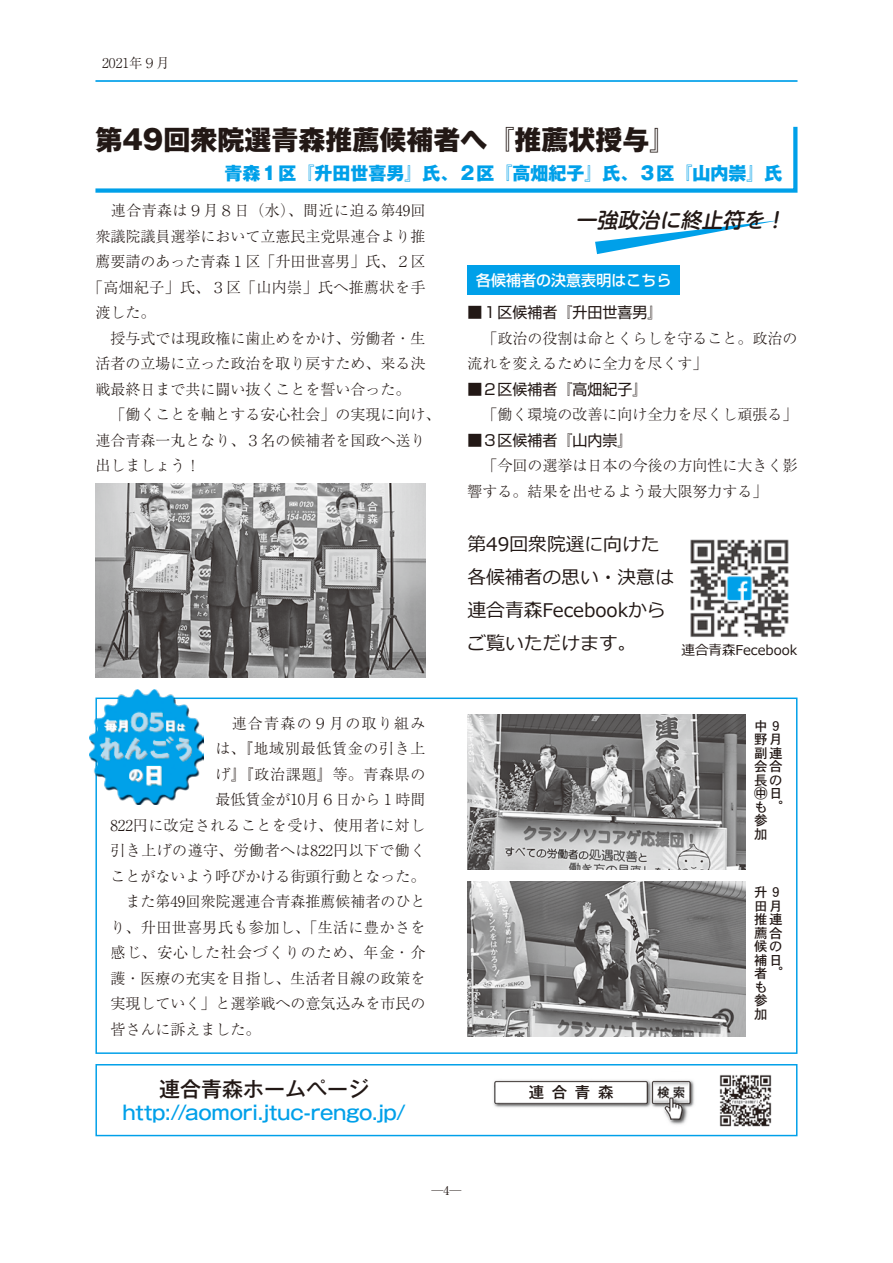
<style>
.page{position:relative;width:893px;height:1263px;background:#fff}
.page>*{position:absolute;margin:0;border:0;box-sizing:border-box;transform-origin:0 0}
.t1{font:800 27px "Gothic MB101 Pro";color:#221815}
.t2{font:500 21px "Gothic MB101 Pro";color:#221815}
.t3{font:italic 500 21px "UD Shin M Go Pr 6";color:#221815}
.t4{font:500 19.5px "Gothic MB101 Pro";letter-spacing:-.015em;color:#00a0e9}
.t5{font:18.75px/33px "Meiryo";color:#221815}
.t6{font:800 18px "Gothic MB101 Pro";color:#00a0e9}
.t7{font:500 15.45px "Gothic MB101 Pro";color:#221815}
.t8{font:300 15px/25.5px "Ryumin Pro";color:#221815}
.t9{font:300 15px "Ryumin Pro";letter-spacing:.03em;color:#221815}
.t10{font:15px "Shin Go Pro";color:#221815}
.t11{font:300 15px "Ryumin Pro";letter-spacing:.045em;color:#221815}
.t12{font:300 15px "Ryumin Pro";letter-spacing:.06em;color:#221815}
.t13{font:300 15px "Ryumin Pro";letter-spacing:.085em;color:#221815}
.t14{font:500 15px "Shin Go Pro";letter-spacing:.005em;color:#fff}
.t15{font:13.5px/13.5px "DFHS Gothic Std W5";color:#221815}
.t16{font:13.5px "Meiryo";color:#221815}
.t17{font:300 13.5px "Ryumin Pro";color:#221815}
.t18{font:300 12px "Ryumin Pro";color:#221815}
.s1{font-weight:400}
</style>
<div class="page">
<div style="left:95px;top:1064px;width:702px;height:72px;border:1px solid #00a0e9"></div>
<svg style="left:595px;top:220px;width:184px;height:34px"></svg>
<svg style="left:95px;top:126px;width:703px;height:67px"></svg>
<div style="left:467px;top:265px;width:213px;height:30px;background:#00a0e9"></div>
<img style="left:89px;top:690px;width:114px;height:114px">
<img style="left:719px;top:1075px;width:53px;height:52px">
<img style="left:493px;top:1080px;width:201px;height:45px">
<img style="left:467px;top:715px;width:278px;height:155px">
<img style="left:467px;top:881px;width:278px;height:156px">
<img style="left:95px;top:484px;width:330px;height:193px">
<img style="left:690px;top:539px;width:99px;height:98px">
<hr style="left:95px;top:80px;width:702px;height:2px;background:#00a0e9">
<p class="t17" style="left:102px;top:52px;width:69px">2021年９月</p>
<h1 class="t1" style="left:95px;top:118px;width:582px">第49回衆院選青森推薦候補者へ『推薦状授与』</h1>
<p class="t6" style="left:224px;top:158px;width:559px">青森１区『升田世喜男』氏、２区『高畑紀子』氏、３区『山内崇』氏</p>
<p class="t8" style="left:95px;top:197px;width:346px">　連合青森は９月８日（水）、間近に迫る第49回衆議院議員選挙において立憲民主党県連合より推薦要請のあった青森１区｢升田世喜男｣氏、２区<br>｢高畑紀子｣氏、３区｢山内崇」氏へ推薦状を手渡した。<br>　授与式では現政権に歯止めをかけ、労働者・生活者の立場に立った政治を取り戻すため、来る決戦最終日まで共に闘い抜くことを誓い合った。<br>　「働くことを軸とする安心社会」の実現に向け、連合青森一丸となり、３名の候補者を国政へ送り出しましょう！</p>
<p class="t13" style="left:215px;top:711px;width:211px">　連合青森の９月の取り組み</p>
<p class="t11" style="left:215px;top:737px;width:211px">は、『地域別最低賃金の引き上</p>
<p class="t11" style="left:215px;top:762px;width:211px">げ』『政治課題』等。青森県の</p>
<p class="t8" style="left:215px;top:786px;width:212px">最低賃金が10月６日から１時間</p>
<p class="t9" style="left:110px;top:813px;width:316px">822円に改定されることを受け、使用者に対し</p>
<p class="t9" style="left:110px;top:839px;width:316px">引き上げの遵守、労働者へは822円以下で働く</p>
<p class="t8" style="left:110px;top:862px;width:317px">ことがないよう呼びかける街頭行動となった。</p>
<p class="t8" style="left:110px;top:888px;width:317px">　また第49回衆院選連合青森推薦候補者のひと</p>
<p class="t9" style="left:110px;top:915px;width:316px">り、升田世喜男氏も参加し、「生活に豊かさを</p>
<p class="t12" style="left:110px;top:941px;width:316px">感じ、安心した社会づくりのため、年金・介</p>
<p class="t8" style="left:110px;top:964px;width:317px">護・医療の充実を目指し、生活者目線の政策を</p>
<p class="t8" style="left:110px;top:990px;width:317px">実現していく」と選挙戦への意気込みを市民の</p>
<p class="t8" style="left:110px;top:1015px;width:151px">皆さんに訴えました。</p>
<h2 class="t2" style="left:159px;top:1071px;width:212px">連合青森ホームページ</h2>
<h3 class="t4" style="left:123px;top:1096px;width:285px">http://aomori.jtuc-rengo.jp/</h3>
<h2 class="t3" style="left:575px;top:203px;width:217px">一強政治に終止符を！</h2>
<p class="t14" style="left:476px;top:267px;width:197px">各候補者の決意表明はこちら</p>
<p class="t10" style="left:467px;top:300px;width:196px">■１区候補者『升田世喜男』</p>
<p class="t8" style="left:467px;top:324px;width:332px">　「政治の役割は命とくらしを守ること。政治の流れを変えるために全力を尽くす」</p>
<p class="t10" style="left:467px;top:377px;width:181px">■２区候補者『高畑紀子』</p>
<p class="t8" style="left:467px;top:401px;width:332px">　「働く環境の改善に向け全力を尽くし頑張る」</p>
<p class="t10" style="left:467px;top:428px;width:166px">■３区候補者『山内崇』</p>
<p class="t8" style="left:467px;top:452px;width:332px">　「今回の選挙は日本の今後の方向性に大きく影響する。結果を出せるよう最大限努力する」</p>
<p class="t5" style="left:467px;top:528px;width:208px">第49回衆院選に向けた各候補者の思い・決意は連合青森Fecebookからご覧いただけます。</p>
<p class="t16" style="left:682px;top:641px;width:117px">連合青森Fecebook</p>
<p class="t15" style="left:754px;top:719px;width:30px">中９野月副連会合長の㊥日も。参加</p>
<p class="t7" style="left:529px;top:1080px;width:86px">連 合 青 森</p>
<p class="t15" style="left:754px;top:885px;width:30px">升９田月推連薦合候の補日者。も<br>参加</p>
<p class="t18" style="left:431px;top:1181px;width:31px">─<span class="s1">4</span>─</p>
</div>
